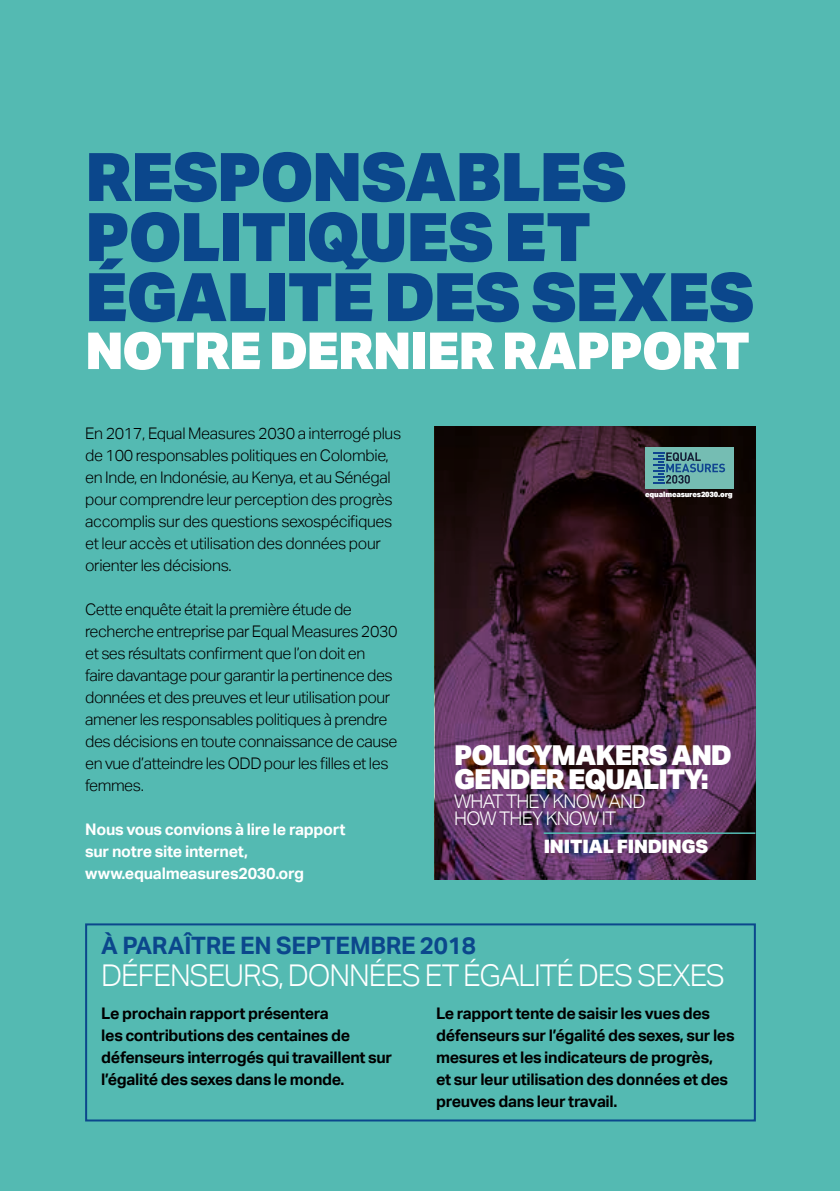
<style>
.page{position:relative;width:840px;height:1191px;background:#fff}
.page>*{position:absolute;margin:0;border:0;box-sizing:border-box;transform-origin:0 0}
.t1{font:900 67px/60px "Aktiv Grotesk";letter-spacing:-.02em;color:#0b478c}
.t2{font:900 51px "Aktiv Grotesk";letter-spacing:-.02em;color:#fff}
.t3{font:300 30px "Aktiv Grotesk";letter-spacing:-.035em;color:#fff}
.t4{font:900 27.4px/23.8px "Aktiv Grotesk";letter-spacing:-.045em;color:#fff}
.t5{font:700 24px "Aktiv Grotesk";letter-spacing:-.01em;color:#0b478c}
.t6{font:300 18.8px/16.8px "Aktiv Grotesk";letter-spacing:-.045em;color:#fff}
.t7{font:900 18.6px "Aktiv Grotesk";letter-spacing:-.01em;color:#fff}
.t8{font:300 16px/22px "Aktiv Grotesk";letter-spacing:-.025em;color:#000}
.t9{font:700 16px/22px "Aktiv Grotesk";letter-spacing:-.02em;color:#000}
.t10{font:700 16px/22px "Aktiv Grotesk";letter-spacing:-.015em;color:#fff}
.t11{font:900 7.6px "Aktiv Grotesk";letter-spacing:-.02em;color:#fff}
</style>
<div class="page">
<div style="left:0;top:0;width:839px;height:1191px;background:#54bab2"></div>
<svg style="left:434px;top:426px;width:321px;height:453px;background:#3d1f34"></svg>
<div style="left:644px;top:447px;width:88px;height:42px;background:#75bdb3"></div>
<svg style="left:653px;top:452px;width:71px;height:31px"></svg>
<svg style="left:684px;top:475px;width:5px;height:8px"></svg>
<hr style="left:543px;top:832px;width:212px;height:2px;background:#54bab2">
<div style="left:85px;top:923px;width:670px;height:198px;border:2px solid #0b478c"></div>
<h1 class="t1" style="left:85px;top:146px;width:670px">RESPONSABLES<br>POLITIQUES ET<br>ÉGALITÉ DES SEXES</h1>
<h2 class="t2" style="left:85px;top:321px;width:666px">NOTRE DERNIER RAPPORT</h2>
<p class="t8" style="left:85px;top:422px;width:317px">En 2017, Equal Measures 2030 a interrogé plus de 100 responsables politiques en Colombie, en Inde, en Indonésie, au Kenya, et au Sénégal pour comprendre leur perception des progrès accomplis sur des questions sexospécifiques et leur accès et utilisation des données pour orienter les décisions.</p>
<p class="t8" style="left:85px;top:598px;width:314px">Cette enquête était la première étude de recherche entreprise par Equal Measures 2030 et ses résultats confirment que l’on doit en faire davantage pour garantir la pertinence des données et des preuves et leur utilisation pour amener les responsables politiques à prendre des décisions en toute connaissance de cause en vue d’atteindre les ODD pour les filles et les femmes.</p>
<p class="t10" style="left:85px;top:819px;width:262px">Nous vous convions à lire le rapport sur notre site internet, www.equalmeasures2030.org</p>
<p class="t11" style="left:644px;top:490px;width:89px">equalmeasures2030.org</p>
<h3 class="t4" style="left:454px;top:743px;width:279px">POLICYMAKERS AND<br>GENDER EQUALITY:</h3>
<p class="t6" style="left:454px;top:792px;width:193px">WHAT THEY KNOW AND<br>HOW THEY KNOW IT</p>
<p class="t7" style="left:543px;top:836px;width:166px">INITIAL FINDINGS</p>
<h3 class="t5" style="left:101px;top:931px;width:376px">À PARAÎTRE EN SEPTEMBRE 2018</h3>
<h3 class="t3" style="left:101px;top:958px;width:625px">DÉFENSEURS, DONNÉES ET ÉGALITÉ DES SEXES</h3>
<p class="t9" style="left:101px;top:1002px;width:292px">Le prochain rapport présentera<br>les contributions des centaines de défenseurs interrogés qui travaillent sur l’égalité des sexes dans le monde.</p>
<p class="t9" style="left:436px;top:1002px;width:300px">Le rapport tente de saisir les vues des défenseurs sur l’égalité des sexes, sur les mesures et les indicateurs de progrès,<br>et sur leur utilisation des données et des preuves dans leur travail.</p>
</div>
